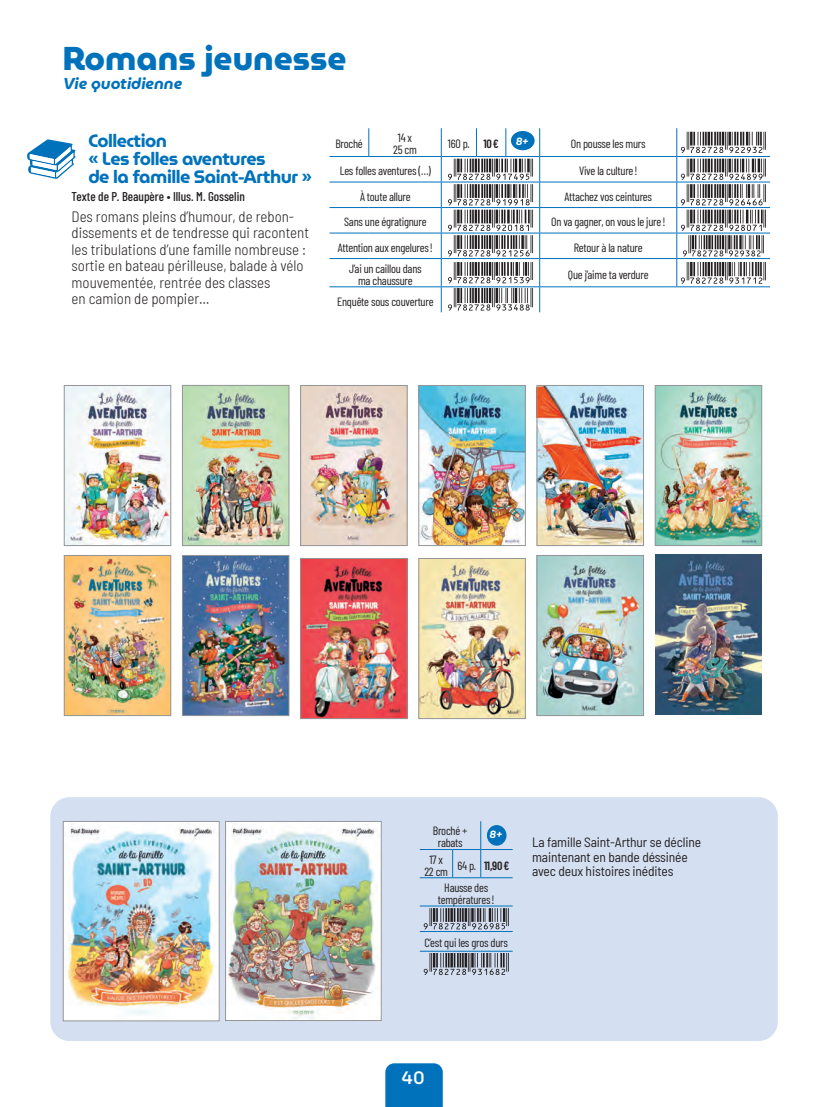
<style>
.page{position:relative;width:830px;height:1107px;background:#fff}
.page>*{position:absolute;margin:0;border:0;box-sizing:border-box;transform-origin:0 0}
.t1{font:800 33px "Museo Moderno";color:#0072bc}
.TITRE_COLLECTION{font:700 18px/18px "Museo Moderno";letter-spacing:-.03em;color:#0072bc}
.t2{font:500 18px "Museo Moderno";color:#fff}
.t3{font:italic 700 15.75px "Museo Moderno";color:#0072bc}
.TEXTE_COLLECTION{font:300 semi-condensed 15px/16.5px "Barlow";color:#231f20}
.TEXTE_LIVRE{font:semi-condensed 13.5px/14.7px "Barlow";letter-spacing:-.01em;color:#231f20}
.AUTEURS{font:500 12.75px "Barlow Condensed";color:#231f20}
.TEXTE_TECHNIQUE{font:12px/12px "Barlow Condensed";letter-spacing:-.02em;color:#231f20;text-align:center}
.TEXTE_TECHNIQUE-2{font:600 12px "Barlow Condensed";color:#231f20}
.t4{font:italic 600 10.5px "Museo Moderno";color:#fff}
</style>
<div class="page">
<div style="left:385px;top:1063px;width:58px;height:44px;background:#0072bc"></div>
<div style="left:50px;top:797px;width:727px;height:244px;background:#d4e0f1;border-radius:19px"></div>
<img style="left:420px;top:387px;width:103px;height:157px">
<div style="left:418px;top:385px;width:107px;height:161px;border:1px solid #939598"></div>
<img style="left:302px;top:387px;width:103px;height:157px">
<div style="left:300px;top:385px;width:107px;height:161px;border:1px solid #939598"></div>
<img style="left:227px;top:823px;width:152px;height:196px">
<div style="left:225px;top:821px;width:156px;height:200px;border:1px solid #939598"></div>
<img style="left:65px;top:823px;width:152px;height:196px">
<div style="left:63px;top:821px;width:156px;height:200px;border:1px solid #939598"></div>
<svg style="left:27px;top:139px;width:49px;height:40px"></svg>
<img style="left:538px;top:387px;width:103px;height:157px">
<div style="left:536px;top:385px;width:107px;height:161px;border:1px solid #939598"></div>
<img style="left:657px;top:387px;width:103px;height:157px">
<div style="left:655px;top:385px;width:107px;height:161px;border:1px solid #939598"></div>
<img style="left:66px;top:557px;width:103px;height:157px">
<div style="left:64px;top:555px;width:107px;height:161px;border:1px solid #939598"></div>
<img style="left:184px;top:557px;width:103px;height:157px">
<div style="left:182px;top:555px;width:107px;height:161px;border:1px solid #939598"></div>
<img style="left:66px;top:387px;width:103px;height:157px">
<div style="left:64px;top:385px;width:107px;height:161px;border:1px solid #939598"></div>
<img style="left:184px;top:387px;width:103px;height:157px">
<div style="left:182px;top:385px;width:107px;height:161px;border:1px solid #939598"></div>
<img style="left:420px;top:560px;width:103px;height:157px">
<div style="left:418px;top:558px;width:107px;height:161px;border:1px solid #939598"></div>
<img style="left:302px;top:560px;width:103px;height:157px">
<div style="left:300px;top:558px;width:107px;height:161px;border:1px solid #939598"></div>
<img style="left:655px;top:555px;width:106px;height:160px">
<img style="left:538px;top:557px;width:103px;height:157px">
<div style="left:536px;top:555px;width:107px;height:161px;border:1px solid #939598"></div>
<svg style="left:368px;top:128px;width:1px;height:28px"></svg>
<hr style="left:329px;top:156px;width:40px;height:1px;background:#0072bc">
<hr style="left:369px;top:156px;width:72px;height:1px;background:#0072bc">
<hr style="left:441px;top:156px;width:35px;height:1px;background:#0072bc">
<hr style="left:506px;top:156px;width:33px;height:1px;background:#0072bc">
<hr style="left:539px;top:156px;width:137px;height:1px;background:#0072bc">
<hr style="left:676px;top:156px;width:94px;height:1px;background:#0072bc">
<hr style="left:329px;top:182px;width:40px;height:1px;background:#0072bc">
<hr style="left:369px;top:182px;width:72px;height:1px;background:#0072bc">
<hr style="left:441px;top:182px;width:35px;height:1px;background:#0072bc">
<hr style="left:506px;top:182px;width:33px;height:1px;background:#0072bc">
<hr style="left:539px;top:182px;width:137px;height:1px;background:#0072bc">
<hr style="left:676px;top:182px;width:94px;height:1px;background:#0072bc">
<hr style="left:329px;top:207px;width:40px;height:1px;background:#0072bc">
<hr style="left:369px;top:207px;width:72px;height:1px;background:#0072bc">
<hr style="left:441px;top:207px;width:35px;height:1px;background:#0072bc">
<hr style="left:506px;top:207px;width:33px;height:1px;background:#0072bc">
<hr style="left:539px;top:207px;width:137px;height:1px;background:#0072bc">
<hr style="left:676px;top:207px;width:94px;height:1px;background:#0072bc">
<hr style="left:329px;top:233px;width:40px;height:1px;background:#0072bc">
<hr style="left:369px;top:233px;width:72px;height:1px;background:#0072bc">
<hr style="left:441px;top:233px;width:35px;height:1px;background:#0072bc">
<hr style="left:506px;top:233px;width:33px;height:1px;background:#0072bc">
<hr style="left:539px;top:233px;width:137px;height:1px;background:#0072bc">
<hr style="left:676px;top:233px;width:94px;height:1px;background:#0072bc">
<hr style="left:329px;top:258px;width:40px;height:1px;background:#0072bc">
<hr style="left:369px;top:258px;width:72px;height:1px;background:#0072bc">
<hr style="left:441px;top:258px;width:35px;height:1px;background:#0072bc">
<hr style="left:476px;top:258px;width:30px;height:1px;background:#0072bc">
<hr style="left:506px;top:258px;width:33px;height:1px;background:#0072bc">
<svg style="left:441px;top:128px;width:1px;height:184px"></svg>
<svg style="left:539px;top:128px;width:1px;height:184px"></svg>
<hr style="left:539px;top:258px;width:137px;height:1px;background:#0072bc">
<hr style="left:676px;top:258px;width:94px;height:1px;background:#0072bc">
<hr style="left:329px;top:286px;width:40px;height:1px;background:#0072bc">
<hr style="left:369px;top:286px;width:72px;height:1px;background:#0072bc">
<hr style="left:441px;top:286px;width:35px;height:1px;background:#0072bc">
<hr style="left:476px;top:286px;width:30px;height:1px;background:#0072bc">
<hr style="left:506px;top:286px;width:33px;height:1px;background:#0072bc">
<hr style="left:539px;top:286px;width:137px;height:1px;background:#0072bc">
<hr style="left:676px;top:286px;width:94px;height:1px;background:#0072bc">
<div style="left:511px;top:131px;width:23px;height:19px;background:#0072bc;border-radius:50%"></div>
<svg style="left:448px;top:128px;width:85px;height:128px"></svg>
<svg style="left:448px;top:262px;width:85px;height:21px"></svg>
<svg style="left:676px;top:128px;width:90px;height:158px"></svg>
<svg style="left:448px;top:289px;width:85px;height:21px"></svg>
<hr style="left:420px;top:849px;width:32px;height:1px;background:#0072bc">
<hr style="left:420px;top:877px;width:32px;height:1px;background:#0072bc">
<hr style="left:420px;top:906px;width:32px;height:1px;background:#0072bc">
<hr style="left:480px;top:906px;width:32px;height:1px;background:#0072bc">
<svg style="left:452px;top:821px;width:29px;height:57px"></svg>
<hr style="left:480px;top:849px;width:32px;height:1px;background:#0072bc">
<hr style="left:480px;top:877px;width:32px;height:1px;background:#0072bc">
<hr style="left:420px;top:931px;width:32px;height:1px;background:#0072bc">
<hr style="left:480px;top:931px;width:32px;height:1px;background:#0072bc">
<hr style="left:420px;top:951px;width:32px;height:1px;background:#0072bc">
<hr style="left:480px;top:951px;width:32px;height:1px;background:#0072bc">
<div style="left:487px;top:825px;width:19px;height:21px;background:#0072bc;border-radius:50%"></div>
<svg style="left:423px;top:906px;width:85px;height:26px"></svg>
<svg style="left:423px;top:951px;width:85px;height:24px"></svg>
<p class="t1" style="left:63px;top:33px;width:285px">Romans jeunesse</p>
<p class="t3" style="left:63px;top:71px;width:120px">Vie quotidienne</p>
<p class="TITRE_COLLECTION" style="left:88px;top:131px;width:225px">Collection<br>« Les folles aventures<br>de la famille Saint-Arthur »</p>
<p class="AUTEURS" style="left:72px;top:187px;width:175px">Texte de P. Beaupère • Illus. M. Gosselin</p>
<p class="TEXTE_COLLECTION" style="left:72px;top:207px;width:239px">Des romans pleins d’humour, de rebon&shy;dissements et de tendresse qui racontent les tribulations d’une famille nombreuse : sortie en bateau périlleuse, balade à vélo mouvementée, rentrée des classes<br>en camion de pompier…</p>
<p class="TEXTE_TECHNIQUE" style="left:335px;top:137px;width:29px">Broché</p>
<p class="TEXTE_TECHNIQUE" style="left:393px;top:131px;width:25px">14 x<br>25 cm</p>
<p class="TEXTE_TECHNIQUE" style="left:448px;top:137px;width:23px">160 p.</p>
<p class="TEXTE_TECHNIQUE-2" style="left:483px;top:136px;width:17px">10€</p>
<p class="t4" style="left:515px;top:133px;width:14px">8+</p>
<p class="TEXTE_TECHNIQUE" style="left:570px;top:137px;width:76px">On pousse les murs</p>
<p class="TEXTE_TECHNIQUE" style="left:340px;top:164px;width:93px">Les folles aventures (…)</p>
<p class="TEXTE_TECHNIQUE" style="left:579px;top:164px;width:60px">Vive la culture!</p>
<p class="TEXTE_TECHNIQUE" style="left:360px;top:190px;width:52px">À toute allure</p>
<p class="TEXTE_TECHNIQUE" style="left:564px;top:190px;width:89px">Attachez vos ceintures</p>
<p class="TEXTE_TECHNIQUE" style="left:344px;top:215px;width:84px">Sans une égratignure</p>
<p class="TEXTE_TECHNIQUE" style="left:551px;top:215px;width:116px">On va gagner, on vous le jure!</p>
<p class="TEXTE_TECHNIQUE" style="left:338px;top:241px;width:97px">Attention aux engelures!</p>
<p class="TEXTE_TECHNIQUE" style="left:573px;top:241px;width:70px">Retour à la nature</p>
<p class="TEXTE_TECHNIQUE" style="left:349px;top:261px;width:74px">J’ai un caillou dans ma chaussure</p>
<p class="TEXTE_TECHNIQUE" style="left:568px;top:267px;width:82px">Que j’aime ta verdure</p>
<p class="TEXTE_TECHNIQUE" style="left:337px;top:294px;width:98px">Enquête sous couverture</p>
<p class="TEXTE_TECHNIQUE" style="left:433px;top:824px;width:36px">Broché + rabats</p>
<p class="t4" style="left:489px;top:826px;width:14px">8+</p>
<p class="TEXTE_TECHNIQUE" style="left:424px;top:852px;width:25px">17 x<br>22 cm</p>
<p class="TEXTE_TECHNIQUE" style="left:457px;top:858px;width:20px">64 p.</p>
<p class="TEXTE_TECHNIQUE-2" style="left:484px;top:857px;width:27px">11,90€</p>
<p class="TEXTE_TECHNIQUE" style="left:438px;top:881px;width:58px">Hausse des températures!</p>
<p class="TEXTE_TECHNIQUE" style="left:424px;top:936px;width:85px">C’est qui les gros durs</p>
<p class="TEXTE_LIVRE" style="left:532px;top:834px;width:171px">La famille Saint-Arthur se décline maintenant en bande déssinée avec deux histoires inédites</p>
<p class="t2" style="left:401px;top:1064px;width:25px">40</p>
</div>
